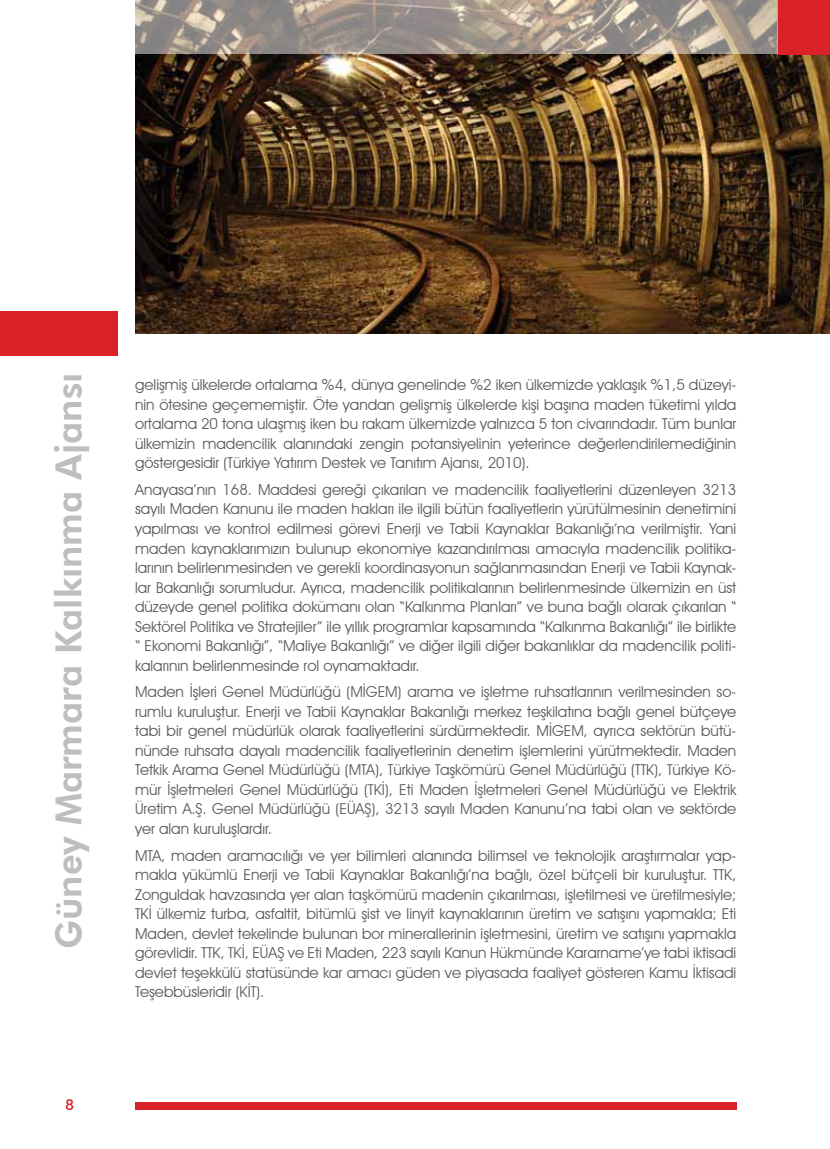
<style>
.page{position:relative;width:830px;height:1149px;background:#fff}
.page>*{position:absolute;margin:0;border:0;box-sizing:border-box;transform-origin:0 0}
.t1{font:800 36px "Futura BT";color:#bcbec0}
.t2{font:15px/19.5px "Avant Garde IT Cby BT";color:#58595b;text-align:justify}
.t3{font:500 15px "Futura BT";color:#da2128}
</style>
<div class="page">
<div style="left:0;top:310px;width:117px;height:45px;background:#da2128"></div>
<div style="left:135px;top:1101px;width:601px;height:8px;background:#da2128"></div>
<img style="left:135px;top:54px;width:694px;height:279px">
<div style="left:777px;top:0;width:52px;height:54px;background:#da2128"></div>
<svg style="left:135px;top:0;width:642px;height:54px"></svg>
<h1 class="t1" style="left:47px;top:948px;width:577px;rotate:-90deg">Güney Marmara Kalkınma Ajansı</h1>
<p class="t3" style="left:65px;top:1094px;width:11px">8</p>
<p class="t2" style="left:135px;top:375px;width:602px">gelişmiş ülkelerde ortalama %4, dünya genelinde %2 iken ülkemizde yaklaşık %1,5 düzeyi&shy;nin ötesine geçememiştir. Öte yandan gelişmiş ülkelerde kişi başına maden tüketimi yılda ortalama 20 tona ulaşmış iken bu rakam ülkemizde yalnızca 5 ton civarındadır. Tüm bunlar ülkemizin madencilik alanındaki zengin potansiyelinin yeterince değerlendirilemediğinin göstergesidir (Türkiye Yatırım Destek ve Tanıtım Ajansı, 2010).</p>
<p class="t2" style="left:135px;top:479px;width:602px">Anayasa’nın 168. Maddesi gereği çıkarılan ve madencilik faaliyetlerini düzenleyen 3213 sayılı Maden Kanunu ile maden hakları ile ilgili bütün faaliyetlerin yürütülmesinin denetimini yapılması ve kontrol edilmesi görevi Enerji ve Tabii Kaynaklar Bakanlığı’na verilmiştir. Yani maden kaynaklarımızın bulunup ekonomiye kazandırılması amacıyla madencilik politika&shy;larının belirlenmesinden ve gerekli koordinasyonun sağlanmasından Enerji ve Tabii Kaynak&shy;lar Bakanlığı sorumludur. Ayrıca, madencilik politikalarının belirlenmesinde ülkemizin en üst düzeyde genel politika dokümanı olan “Kalkınma Planları” ve buna bağlı olarak çıkarılan “ Sektörel Politika ve Stratejiler” ile yıllık programlar kapsamında “Kalkınma Bakanlığı” ile birlikte “ Ekonomi Bakanlığı”, “Maliye Bakanlığı” ve diğer ilgili diğer bakanlıklar da madencilik politi&shy;kalarının belirlenmesinde rol oynamaktadır.</p>
<p class="t2" style="left:135px;top:682px;width:602px">Maden İşleri Genel Müdürlüğü (MİGEM) arama ve işletme ruhsatlarının verilmesinden so&shy;rumlu kuruluştur. Enerji ve Tabii Kaynaklar Bakanlığı merkez teşkilatına bağlı genel bütçeye tabi bir genel müdürlük olarak faaliyetlerini sürdürmektedir. MİGEM, ayrıca sektörün bütü&shy;nünde ruhsata dayalı madencilik faaliyetlerinin denetim işlemlerini yürütmektedir. Maden Tetkik Arama Genel Müdürlüğü (MTA), Türkiye Taşkömürü Genel Müdürlüğü (TTK), Türkiye Kö&shy;mür İşletmeleri Genel Müdürlüğü (TKİ), Eti Maden İşletmeleri Genel Müdürlüğü ve Elektrik Üretim A.Ş. Genel Müdürlüğü (EÜAŞ), 3213 sayılı Maden Kanunu’na tabi olan ve sektörde yer alan kuruluşlardır.</p>
<p class="t2" style="left:135px;top:845px;width:602px">MTA, maden aramacılığı ve yer bilimleri alanında bilimsel ve teknolojik araştırmalar yap&shy;makla yükümlü Enerji ve Tabii Kaynaklar Bakanlığı’na bağlı, özel bütçeli bir kuruluştur. TTK, Zonguldak havzasında yer alan taşkömürü madenin çıkarılması, işletilmesi ve üretilmesiyle; TKİ ülkemiz turba, asfaltit, bitümlü şist ve linyit kaynaklarının üretim ve satışını yapmakla; Eti Maden, devlet tekelinde bulunan bor minerallerinin işletmesini, üretim ve satışını yapmakla görevlidir. TTK, TKİ, EÜAŞ ve Eti Maden, 223 sayılı Kanun Hükmünde Kararname’ye tabi iktisadi devlet teşekkülü statüsünde kar amacı güden ve piyasada faaliyet gösteren Kamu İktisadi Teşebbüsleridir (KİT).</p>
</div>
